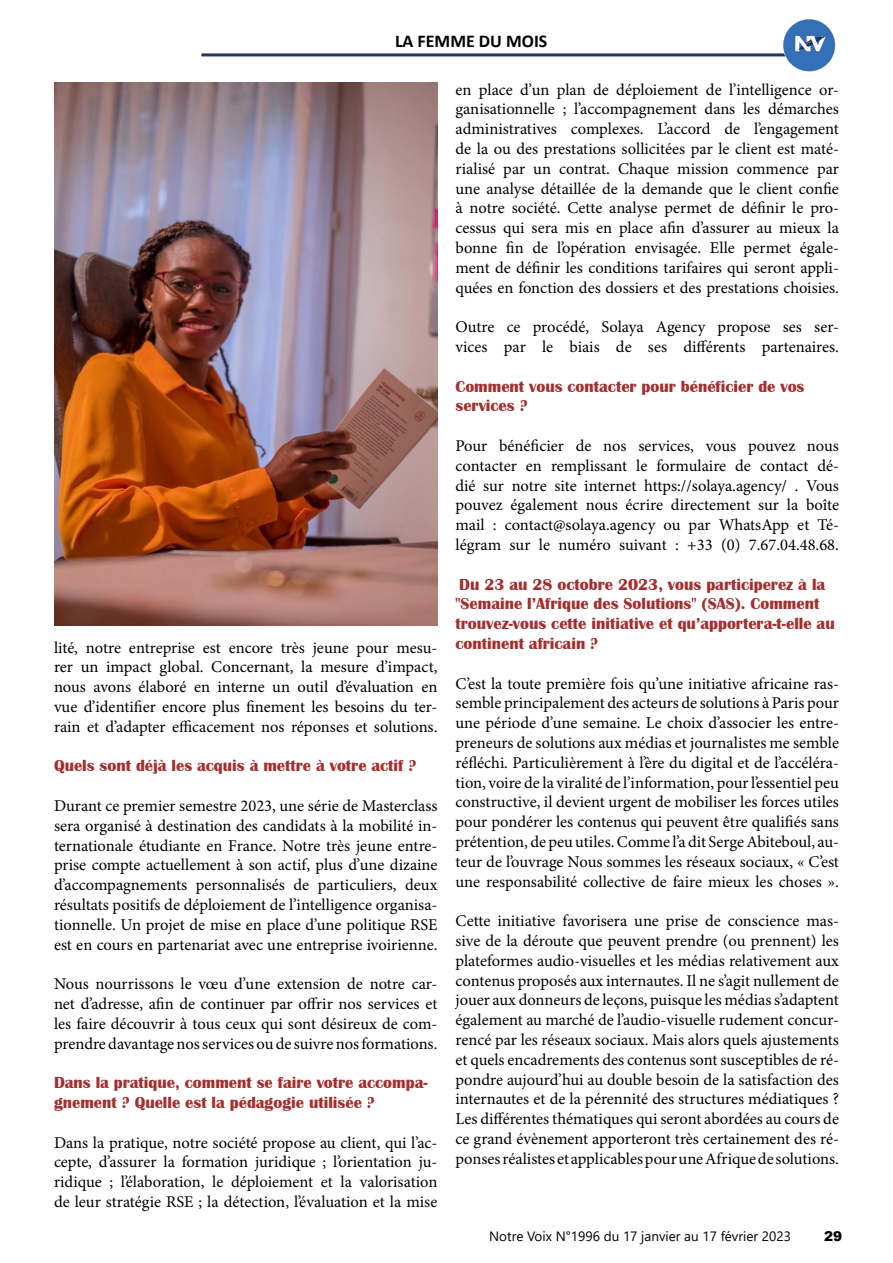
<style>
.page{position:relative;width:893px;height:1263px;background:#fff}
.page>*{position:absolute;margin:0;border:0;box-sizing:border-box;transform-origin:0 0}
.t1{font:700 18px "Calibri";color:#000}
.t2{font:16.5px/19.8px "Minion Pro";color:#000;text-align:justify}
.t3{font:700 16.5px/19.8px "Britannic";color:#a62d2d}
.t4{font:13.5px "Segoe UI";color:#000}
.t5{font:900 13.5px "Arial";color:#000}
</style>
<div class="page">
<hr style="left:201px;top:53px;width:588px;height:3px;background:#203359">
<img style="left:783px;top:18px;width:54px;height:54px;border-radius:27px">
<img style="left:54px;top:83px;width:383px;height:543px">
<p class="t1" style="left:395px;top:28px;width:154px">LA FEMME DU MOIS</p>
<p class="t2" style="left:54px;top:637px;width:385px">lité, notre entreprise est encore très jeune pour mesu&shy;rer un impact global. Concernant, la mesure d’impact, nous avons élaboré en interne un outil d’évaluation en vue d’identifier encore plus finement les besoins du ter&shy;rain et d’adapter efficacement nos réponses et solutions.</p>
<p class="t3" style="left:54px;top:756px;width:364px">Quels sont déjà les acquis à mettre à votre actif ?</p>
<p class="t2" style="left:54px;top:796px;width:385px">Durant ce premier semestre 2023, une série de Masterclass sera organisé à destination des candidats à la mobilité in&shy;ternationale étudiante en France. Notre très jeune entre&shy;prise compte actuellement à son actif, plus d’une dizaine d’accompagnements personnalisés de particuliers, deux résultats positifs de déploiement de l’intelligence organisa&shy;tionnelle. Un projet de mise en place d’une politique RSE est en cours en partenariat avec une entreprise ivoirienne.</p>
<p class="t2" style="left:54px;top:974px;width:385px">Nous nourrissons le vœu d’une extension de notre car&shy;net d’adresse, afin de continuer par offrir nos services et les faire découvrir à tous ceux qui sont désireux de com&shy;prendre davantage nos services ou de suivre nos formations.</p>
<p class="t3" style="left:54px;top:1073px;width:375px">Dans la pratique, comment se faire votre accompa&shy;gnement ? Quelle est la pédagogie utilisée ?</p>
<p class="t2" style="left:54px;top:1132px;width:385px">Dans la pratique, notre société propose au client, qui l’ac&shy;cepte, d’assurer la formation juridique ; l’orientation ju&shy;ridique ; l’élaboration, le déploiement et la valorisation de leur stratégie RSE ; la détection, l’évaluation et la mise</p>
<p class="t2" style="left:455px;top:79px;width:385px">en place d’un plan de déploiement de l’intelligence or&shy;ganisationnelle ; l’accompagnement dans les démarches administratives complexes. L’accord de l’engagement de la ou des prestations sollicitées par le client est maté&shy;rialisé par un contrat. Chaque mission commence par une analyse détaillée de la demande que le client confie à notre société. Cette analyse permet de définir le pro&shy;cessus qui sera mis en place afin d’assurer au mieux la bonne fin de l’opération envisagée. Elle permet égale&shy;ment de définir les conditions tarifaires qui seront appli&shy;quées en fonction des dossiers et des prestations choisies.</p>
<p class="t2" style="left:455px;top:317px;width:385px">Outre ce procédé, Solaya Agency propose ses ser&shy;vices par le biais de ses différents partenaires.</p>
<p class="t3" style="left:455px;top:376px;width:350px">Comment vous contacter pour bénéficier de vos services ?</p>
<p class="t2" style="left:455px;top:436px;width:385px">Pour bénéficier de nos services, vous pouvez nous contacter en remplissant le formulaire de contact dé&shy;dié sur notre site internet https://solaya.agency/ . Vous pouvez également nous écrire directement sur la boîte mail : contact@solaya.agency ou par WhatsApp et Té&shy;légram sur le numéro suivant : +33 (0) 7.67.04.48.68.</p>
<p class="t3" style="left:455px;top:574px;width:381px">Du 23 au 28 octobre 2023, vous participerez à la "Semaine l’Afrique des Solutions" (SAS). Comment trouvez-vous cette initiative et qu’apportera-t-elle au continent africain ?</p>
<p class="t2" style="left:455px;top:673px;width:385px">C’est la toute première fois qu’une initiative africaine ras&shy;semble principalement des acteurs de solutions à Paris pour une période d’une semaine. Le choix d’associer les entre&shy;preneurs de solutions aux médias et journalistes me semble réfléchi. Particulièrement à l’ère du digital et de l’accéléra&shy;tion, voire de la viralité de l’information, pour l’essentiel peu constructive, il devient urgent de mobiliser les forces utiles pour pondérer les contenus qui peuvent être qualifiés sans prétention, de peu utiles. Comme l’a dit Serge Abiteboul, au&shy;teur de l’ouvrage Nous sommes les réseaux sociaux, « C’est une responsabilité collective de faire mieux les choses ».</p>
<p class="t2" style="left:455px;top:911px;width:385px">Cette initiative favorisera une prise de conscience mas&shy;sive de la déroute que peuvent prendre (ou prennent) les plateformes audio-visuelles et les médias relativement aux contenus proposés aux internautes. Il ne s’agit nullement de jouer aux donneurs de leçons, puisque les médias s’adaptent également au marché de l’audio-visuelle rudement concur&shy;rencé par les réseaux sociaux. Mais alors quels ajustements et quels encadrements des contenus sont susceptibles de ré&shy;pondre aujourd’hui au double besoin de la satisfaction des internautes et de la pérennité des structures médiatiques ?<br>Les différentes thématiques qui seront abordées au cours de ce grand évènement apporteront très certainement des ré&shy;ponses réalistes et applicables pour une Afrique de solutions.</p>
<p class="t4" style="left:489px;top:1223px;width:303px">Notre Voix N°1996 du 17 janvier au 17 février 2023</p>
<p class="t5" style="left:824px;top:1226px;width:20px">29</p>
</div>
